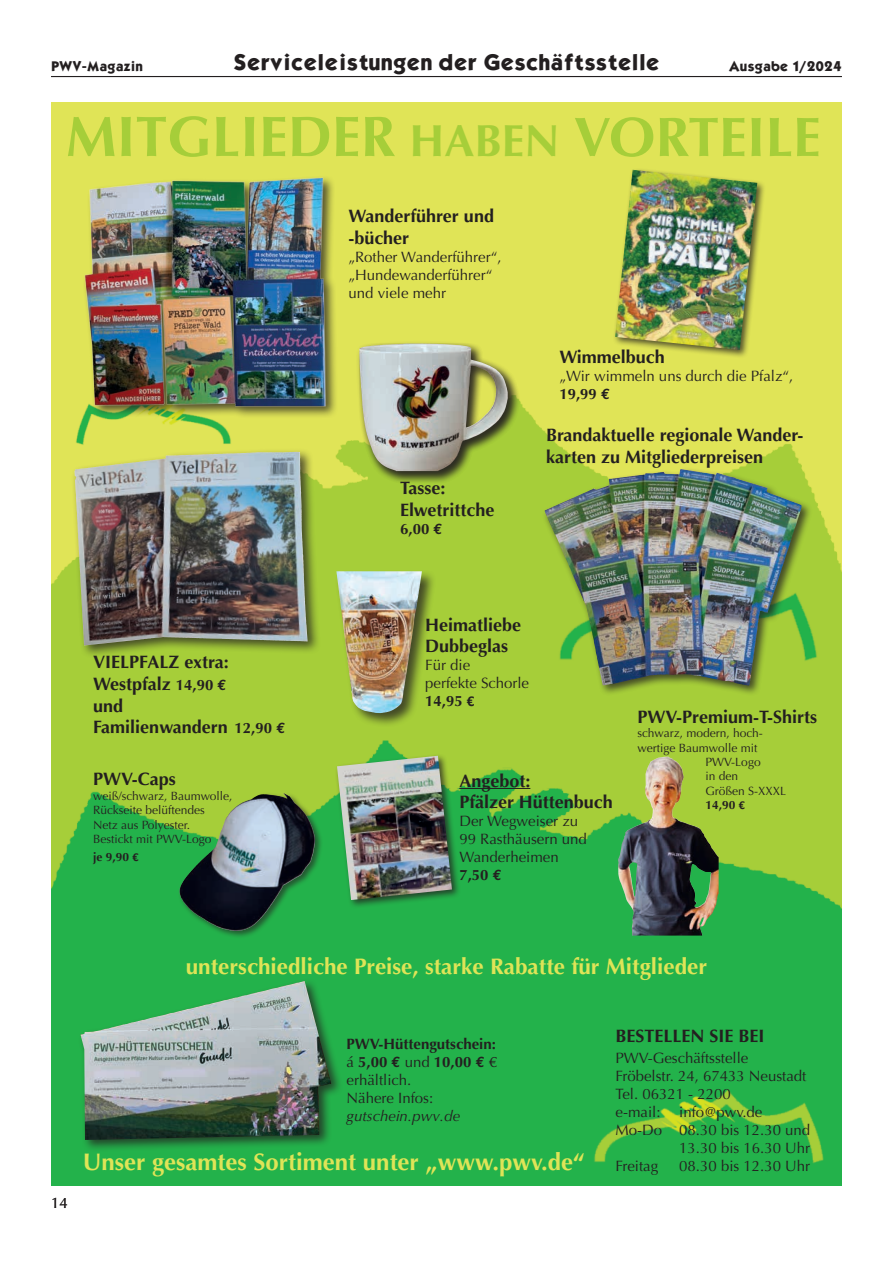
<style>
.page{position:relative;width:893px;height:1263px;background:#fff}
.page>*{position:absolute;margin:0;border:0;box-sizing:border-box;transform-origin:0 0}
.t1{font:700 57px "Optima LT Pro";color:#a6ce39}
.t2{font:700 24px "Optima LT Pro";color:#dfe457}
.t3{font:700 22.5px "Optima LT Pro";color:#dfe457}
.t4{font:19.5px "Kabel Bd";color:#231f20}
.t5{font:700 18px/21.6px "Optima LT Pro";color:#231f20}
.t6{font:700 18px "Optima";color:#231f20}
.t7{font:15px/18px "Optima";color:#231f20}
.t8{font:700 15px/18px "Optima LT Pro";color:#231f20}
.t9{font:italic 15px "Optima";color:#231f20}
.t10{font:12px/14.4px "Optima";color:#231f20}
.t11{font:12px "Kabel Bd";color:#231f20}
.t12{font:700 12px "Optima";color:#231f20}
.s1{font-size:45px}
.s2{font-size:55.5px}
.s3{font-size:15px}
.s4{font-family:"Euro Mono";font-size:15px}
.s5{font-family:"Calibri"}
.s6{font-family:"Euro Mono"}
.s7{font-family:"Optima";font-weight:400}
</style>
<div class="page">
<hr style="left:51px;top:76px;width:791px;height:1px;background:#231f20">
<img style="left:51px;top:102px;width:791px;height:1083px">
<div style="left:356px;top:340px;width:164px;height:143px;background:#231f20;opacity:.75"></div>
<div style="left:359px;top:344px;width:161px;height:139px;background:#231f20;opacity:.75"></div>
<img style="left:359px;top:344px;width:63px;height:78px">
<div style="left:335px;top:569px;width:101px;height:159px;background:#231f20;opacity:.75"></div>
<img style="left:336px;top:571px;width:27px;height:139px">
<div style="left:78px;top:978px;width:265px;height:175px;background:#231f20;opacity:.75"></div>
<img style="left:81px;top:981px;width:250px;height:159px">
<div style="left:613px;top:167px;width:153px;height:192px;background:#231f20;opacity:.75"></div>
<img style="left:615px;top:170px;width:142px;height:180px">
<div style="left:335px;top:754px;width:126px;height:155px;background:#231f20;opacity:.75"></div>
<img style="left:337px;top:756px;width:115px;height:144px">
<hr style="left:459px;top:788px;width:71px;height:1px;background:#231f20">
<div style="left:542px;top:466px;width:270px;height:230px;background:#231f20;opacity:.75"></div>
<img style="left:553px;top:469px;width:127px;height:37px">
<div style="left:71px;top:448px;width:249px;height:210px;background:#231f20;opacity:.75"></div>
<img style="left:148px;top:452px;width:145px;height:9px">
<div style="left:82px;top:175px;width:256px;height:243px;background:#231f20;opacity:.75"></div>
<img style="left:81px;top:176px;width:253px;height:233px">
<div style="left:178px;top:792px;width:145px;height:147px;background:#231f20;opacity:.6"></div>
<img style="left:256px;top:793px;width:31px;height:6px">
<img style="left:618px;top:757px;width:101px;height:178px">
<h3 class="t4" style="left:233px;top:48px;width:428px">Serviceleistungen der Geschäftsstelle</h3>
<p class="t11" style="left:51px;top:57px;width:93px">PWV-Magazin</p>
<p class="t11" style="left:728px;top:57px;width:115px">Ausgabe 1/2024</p>
<h1 class="t1" style="left:66px;top:100px;width:756px">MITGLIEDER <span class="s1">HABEN</span> <span class="s2">VORTEILE</span></h1>
<p class="t5" style="left:93px;top:651px;width:194px">VIELPFALZ extra:<br>Westpfalz <span class="s3">14,90</span> <span class="s4">€<br></span>und<br>Familienwandern <span class="s3">12,90</span> <span class="s4">€</span></p>
<p class="t6" style="left:93px;top:769px;width:84px">PWV-Caps</p>
<p class="t10" style="left:93px;top:789px;width:141px">weiß/schwarz, Baumwolle,<br>Rückseite belüftendes<br>Netz aus Polyester.<br>Bestickt mit PWV-Logo</p>
<p class="t12" style="left:93px;top:850px;width:47px">je 9,90 <span class="s5">€</span></p>
<p class="t5" style="left:348px;top:205px;width:147px">Wanderführer und -bücher</p>
<p class="t7" style="left:348px;top:248px;width:155px">„Rother Wanderführer“, „Hundewanderführer“ und viele mehr</p>
<p class="t5" style="left:400px;top:477px;width:96px">Tasse:<br>Elwetrittche</p>
<p class="t8" style="left:400px;top:519px;width:44px">6,00 <span class="s6">€</span></p>
<p class="t5" style="left:559px;top:346px;width:107px">Wimmelbuch</p>
<p class="t7" style="left:559px;top:367px;width:235px">„Wir wimmeln uns durch die Pfalz“,</p>
<p class="t8" style="left:559px;top:385px;width:52px">19,99 <span class="s6">€</span></p>
<p class="t5" style="left:546px;top:424px;width:259px">Brandaktuelle regionale Wander&shy;karten zu Mitgliederpreisen</p>
<p class="t5" style="left:425px;top:613px;width:98px">Heimatliebe<br>Dubbeglas</p>
<p class="t7" style="left:425px;top:656px;width:105px">Für die<br>perfekte Schorle</p>
<p class="t8" style="left:425px;top:692px;width:51px">14,95 <span class="s5">€</span></p>
<p class="t5" style="left:459px;top:769px;width:155px">Angebot:<br>Pfälzer Hüttenbuch</p>
<p class="t7" style="left:459px;top:812px;width:129px">Der Wegweiser zu<br>99 Rasthäusern und<br>Wanderheimen</p>
<p class="t8" style="left:459px;top:866px;width:44px">7,50 <span class="s6">€</span></p>
<p class="t6" style="left:637px;top:706px;width:181px">PWV-Premium-T-Shirts</p>
<p class="t10" style="left:637px;top:726px;width:127px">schwarz, modern, hoch-</p>
<p class="t10" style="left:637px;top:740px;width:121px">wertige Baumwolle mit</p>
<p class="t10" style="left:705px;top:755px;width:57px">PWV-Logo</p>
<p class="t10" style="left:705px;top:769px;width:34px">in den</p>
<p class="t10" style="left:705px;top:784px;width:82px">Größen S-XXXL</p>
<p class="t12" style="left:705px;top:798px;width:41px">14,90 <span class="s5">€</span></p>
<h3 class="t3" style="left:186px;top:952px;width:523px">unterschiedliche Preise, starke Rabatte für Mitglieder</h3>
<p class="t7" style="left:51px;top:1194px;width:18px">14</p>
<p class="t8" style="left:347px;top:1034px;width:152px">PWV-Hüttengutschein: <span class="s7">á</span> 5,00 <span class="s6">€</span> <span class="s7">und</span> 10,00 <span class="s6">€</span> <span class="s7">€</span></p>
<p class="t7" style="left:347px;top:1071px;width:88px">erhältlich.<br>Nähere Infos:</p>
<p class="t9" style="left:347px;top:1107px;width:115px">gutschein.pwv.de</p>
<h2 class="t2" style="left:83px;top:1147px;width:504px">Unser gesamtes Sortiment unter „www.pwv.de“</h2>
<p class="t5" style="left:615px;top:1024px;width:151px">BESTELLEN SIE BEI</p>
<p class="t7" style="left:615px;top:1049px;width:192px">PWV-Geschäftsstelle<br>Fröbelstr. 24, 67433 Neustadt<br>Tel. 06321 - 2200<br>e-mail:</p>
<p class="t7" style="left:679px;top:1103px;width:85px">info@pwv.de</p>
<p class="t7" style="left:615px;top:1121px;width:196px">Mo-Do 08.30 bis 12.30 und</p>
<p class="t7" style="left:679px;top:1139px;width:132px">13.30 bis 16.30 Uhr</p>
<p class="t7" style="left:615px;top:1157px;width:44px">Freitag</p>
<p class="t7" style="left:679px;top:1157px;width:132px">08.30 bis 12.30 Uhr</p>
</div>
